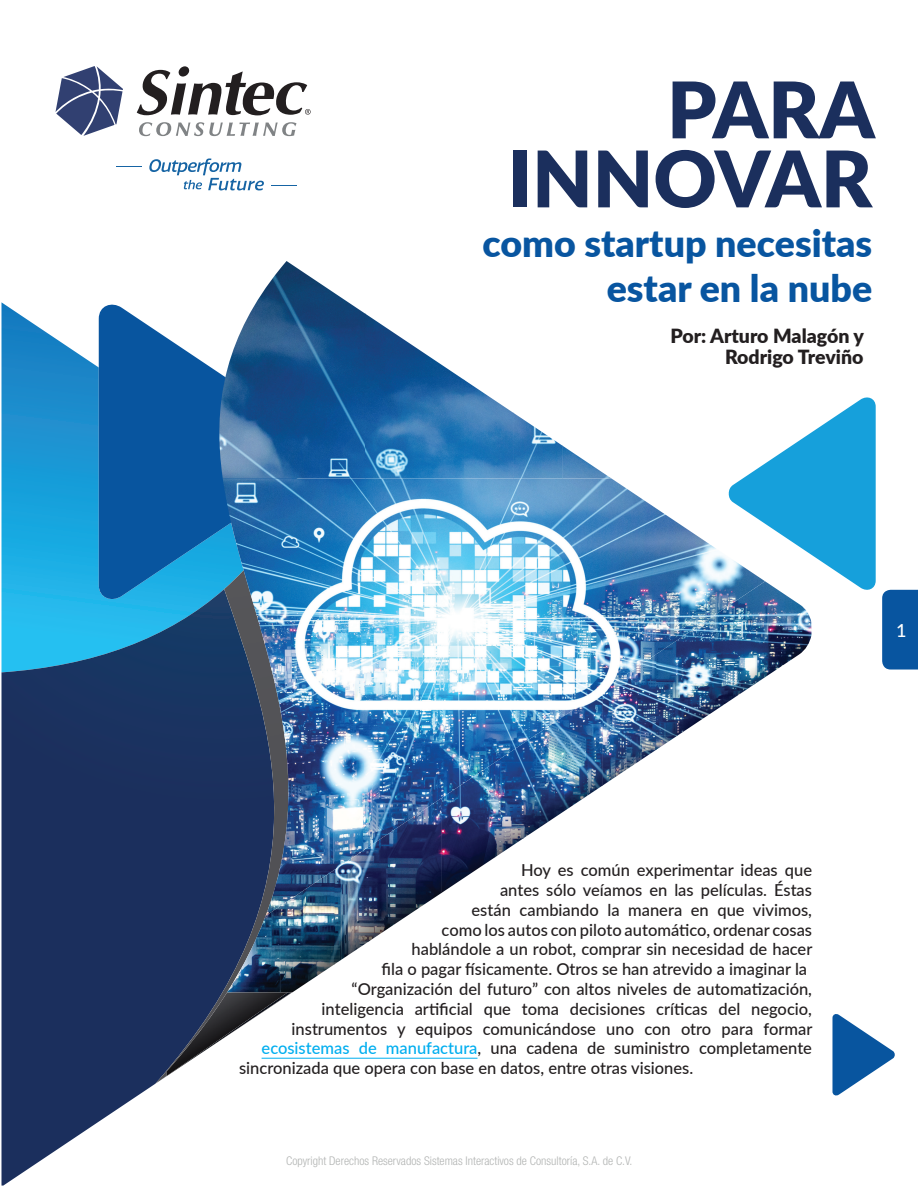
<style>
.page{position:relative;width:918px;height:1188px;background:#fff}
.page>*{position:absolute;margin:0;border:0;box-sizing:border-box;transform-origin:0 0}
.t1{font:900 78px/69px "Lato";color:#1b2f5d;text-align:right}
.t2{font:900 37.5px/45px "Lato";color:#0855a0;text-align:right}
.t3{font:900 19.5px/21px "Lato";color:#231f20;text-align:right}
.t4{font:500 18px "Lato";color:#fff}
.t5{font:500 16.5px "Lato";color:#231f20}
.t6{font:300 condensed 12px "Helvetica Neue LT Std";color:#b2b4b3}
.s1{color:#00aeef}
</style>
<div class="page">
<div style="left:882px;top:590px;width:36px;height:80px;background:#0855a0"></div>
<hr style="left:262px;top:1058px;width:216px;height:1px;background:#00aeef">
<svg style="left:149px;top:158px;width:115px;height:32px"></svg>
<svg style="left:271px;top:185px;width:25px;height:1px"></svg>
<svg style="left:117px;top:166px;width:25px;height:1px"></svg>
<svg style="left:55px;top:66px;width:68px;height:70px"></svg>
<svg style="left:137px;top:66px;width:174px;height:49px"></svg>
<svg style="left:139px;top:122px;width:158px;height:14px"></svg>
<svg style="left:742px;top:397px;width:134px;height:193px"></svg>
<svg style="left:832px;top:1014px;width:63px;height:82px"></svg>
<svg style="left:2px;top:302px;width:97px;height:287px;background:#34a4da"></svg>
<svg style="left:2px;top:589px;width:153px;height:597px;background:#2f507b"></svg>
<svg style="left:155px;top:603px;width:177px;height:481px;background:#3b537a"></svg>
<svg style="left:99px;top:304px;width:124px;height:299px;background:#226fb0"></svg>
<img style="left:223px;top:479px;width:542px;height:437px">
<img style="left:288px;top:992px;width:4px;height:84px">
<img style="left:167px;top:992px;width:121px;height:84px">
<img style="left:656px;top:581px;width:156px;height:103px">
<img style="left:602px;top:654px;width:54px;height:132px">
<img style="left:495px;top:690px;width:108px;height:148px">
<img style="left:656px;top:684px;width:99px;height:52px">
<img style="left:441px;top:762px;width:54px;height:131px">
<img style="left:656px;top:735px;width:22px;height:15px">
<img style="left:334px;top:798px;width:108px;height:143px">
<img style="left:280px;top:870px;width:54px;height:122px">
<img style="left:495px;top:838px;width:29px;height:19px">
<img style="left:227px;top:906px;width:54px;height:86px">
<img style="left:334px;top:941px;width:36px;height:24px">
<img style="left:218px;top:261px;width:147px;height:218px">
<img style="left:365px;top:313px;width:99px;height:166px">
<img style="left:464px;top:380px;width:50px;height:99px">
<img style="left:513px;top:413px;width:50px;height:66px">
<img style="left:562px;top:446px;width:50px;height:33px">
<h1 class="t1" style="left:508px;top:72px;width:368px">PARA<br>INNOVAR</h1>
<h2 class="t2" style="left:482px;top:219px;width:391px">como startup necesitas estar en la nube</h2>
<p class="t3" style="left:670px;top:324px;width:195px">Por: Arturo Malagón y<br>Rodrigo Treviño</p>
<p class="t4" style="left:896px;top:617px;width:12px">1</p>
<p class="t5" style="left:521px;top:858px;width:292px">Hoy es común experimentar ideas que</p>
<p class="t5" style="left:500px;top:878px;width:313px">antes sólo veíamos en las películas. Éstas</p>
<p class="t5" style="left:472px;top:898px;width:342px">están cambiando la manera en que vivimos,</p>
<p class="t5" style="left:442px;top:918px;width:372px">como los autos con piloto automático, ordenar cosas</p>
<p class="t5" style="left:412px;top:937px;width:402px">hablándole a un robot, comprar sin necesidad de hacer</p>
<p class="t5" style="left:382px;top:957px;width:427px">fila o pagar físicamente. Otros se han atrevido a imaginar la</p>
<p class="t5" style="left:352px;top:977px;width:462px">“Organización del futuro” con altos niveles de automatización,</p>
<p class="t5" style="left:322px;top:997px;width:492px">inteligencia artificial que toma decisiones críticas del negocio,</p>
<p class="t5" style="left:292px;top:1017px;width:522px">instrumentos y equipos comunicándose uno con otro para formar</p>
<p class="t5" style="left:262px;top:1036px;width:552px"><span class="s1">ecosistemas de manufactura</span>, una cadena de suministro completamente</p>
<p class="t5" style="left:239px;top:1056px;width:456px">sincronizada que opera con base en datos, entre otras visiones.</p>
<p class="t6" style="left:286px;top:1154px;width:348px">Copyright Derechos Reservados Sistemas Interactivos de Consultoría, S.A. de C.V.</p>
</div>
